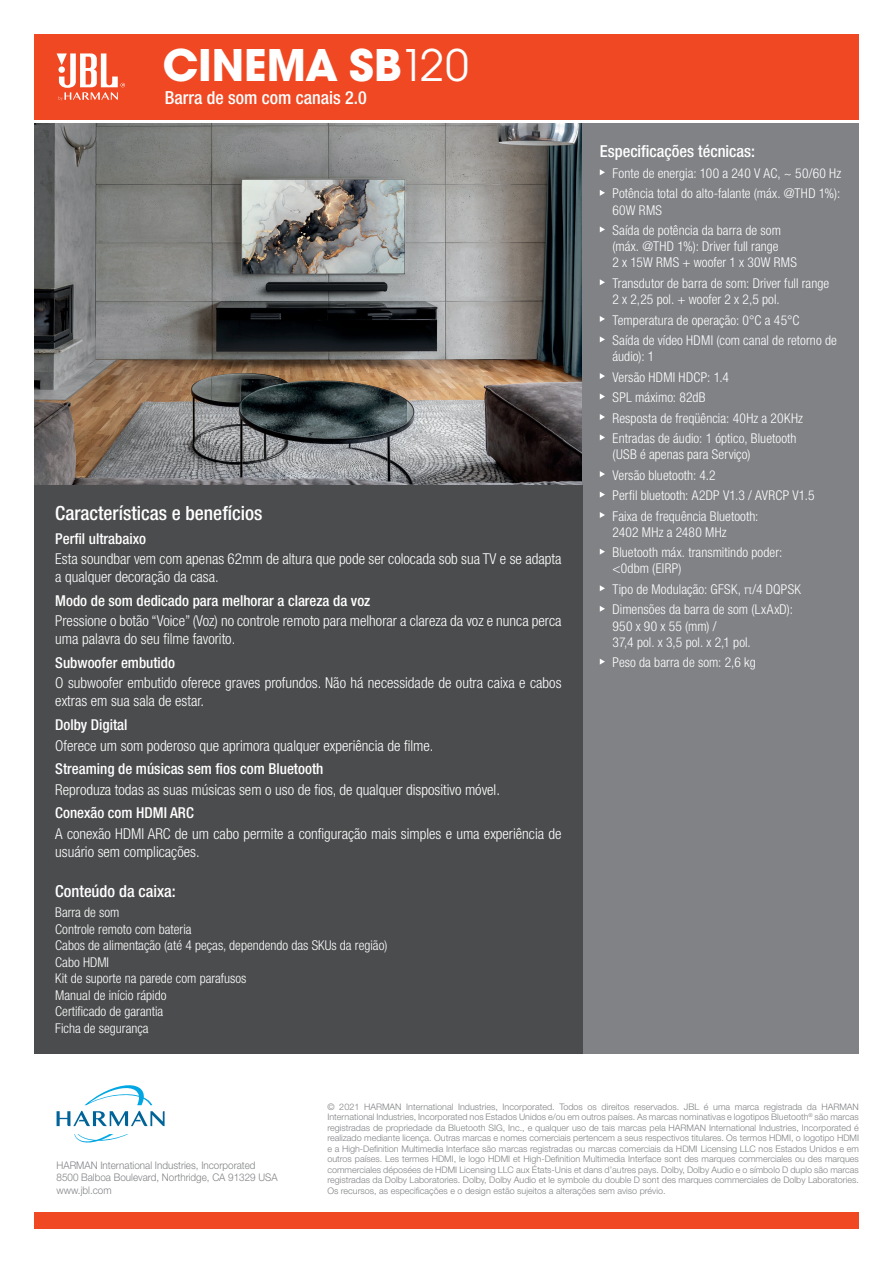
<style>
.page{position:relative;width:893px;height:1263px;background:#fff}
.page>*{position:absolute;margin:0;border:0;box-sizing:border-box;transform-origin:0 0}
.t1{font:700 48px "Avant Gard Goth EF";color:#fff}
.t2{font:500 condensed 19.5px "Helvetica Neue LT Pro";color:#fff}
.t3{font:500 condensed 18px "Helvetica Neue LT Pro";color:#fff}
.t4{font:500 condensed 16.5px "Helvetica Neue LT Pro";color:#fff}
.t5{font:300 condensed 15px/18px "Helvetica Neue LT Pro";color:#fff}
.t6{font:500 condensed 15px "Helvetica Neue LT Pro";color:#fff}
.t7{font:300 condensed 13.5px/16.2px "Helvetica Neue LT Pro";letter-spacing:.005em;color:#fff}
.t8{font:300 10.5px "Helvetica Neue LT Pro";color:#808285;scale:.94 1}
.t9{font:300 9px/10.5px "Helvetica Neue LT Pro";color:#808285;text-align:justify}
.s1{font-weight:400}
</style>
<div class="page">
<img style="left:34px;top:123px;width:549px;height:362px">
<div style="left:34px;top:34px;width:825px;height:85px;background:#f04822"></div>
<div style="left:34px;top:1213px;width:825px;height:16px;background:#f04822"></div>
<svg style="left:85px;top:1085px;width:67px;height:20px"></svg>
<svg style="left:74px;top:1134px;width:54px;height:9px"></svg>
<svg style="left:57px;top:1111px;width:108px;height:15px"></svg>
<svg style="left:57px;top:53px;width:68px;height:48px"></svg>
<div style="left:583px;top:123px;width:276px;height:931px;background:#808285"></div>
<svg style="left:600px;top:169px;width:5px;height:6px"></svg>
<svg style="left:600px;top:190px;width:5px;height:6px"></svg>
<svg style="left:600px;top:226px;width:5px;height:6px"></svg>
<svg style="left:600px;top:279px;width:5px;height:6px"></svg>
<svg style="left:600px;top:316px;width:5px;height:6px"></svg>
<svg style="left:600px;top:336px;width:5px;height:6px"></svg>
<svg style="left:600px;top:373px;width:5px;height:6px"></svg>
<svg style="left:600px;top:393px;width:5px;height:6px"></svg>
<svg style="left:600px;top:414px;width:5px;height:6px"></svg>
<svg style="left:600px;top:434px;width:5px;height:6px"></svg>
<svg style="left:600px;top:471px;width:5px;height:6px"></svg>
<svg style="left:600px;top:491px;width:5px;height:6px"></svg>
<svg style="left:600px;top:512px;width:5px;height:6px"></svg>
<svg style="left:600px;top:549px;width:5px;height:6px"></svg>
<svg style="left:600px;top:585px;width:5px;height:6px"></svg>
<svg style="left:600px;top:606px;width:5px;height:6px"></svg>
<svg style="left:600px;top:659px;width:5px;height:6px"></svg>
<div style="left:34px;top:485px;width:549px;height:569px;background:#4b4c4d"></div>
<p class="t1" style="left:163px;top:36px;width:308px">CINEMA SB<span class="s1">120</span></p>
<p class="t3" style="left:165px;top:87px;width:203px">Barra de som com canais 2.0</p>
<p class="t2" style="left:55px;top:502px;width:209px">Características e benefícios</p>
<p class="t6" style="left:55px;top:530px;width:92px">Perfil ultrabaixo</p>
<p class="t5" style="left:55px;top:550px;width:508px">Esta soundbar vem com apenas 62mm de altura que pode ser colocada sob sua TV e se adapta a qualquer decoração da casa.</p>
<p class="t6" style="left:55px;top:592px;width:317px">Modo de som dedicado para melhorar a clareza da voz</p>
<p class="t5" style="left:55px;top:612px;width:508px">Pressione o botão “Voice” (Voz) no controle remoto para melhorar a clareza da voz e nunca perca uma palavra do seu filme favorito.</p>
<p class="t6" style="left:55px;top:654px;width:121px">Subwoofer embutido</p>
<p class="t5" style="left:55px;top:674px;width:508px">O subwoofer embutido oferece graves profundos. Não há necessidade de outra caixa e cabos extras em sua sala de estar.</p>
<p class="t6" style="left:55px;top:716px;width:74px">Dolby Digital</p>
<p class="t5" style="left:55px;top:736px;width:380px">Oferece um som poderoso que aprimora qualquer experiência de filme.</p>
<p class="t6" style="left:55px;top:760px;width:270px">Streaming de músicas sem fios com Bluetooth</p>
<p class="t5" style="left:55px;top:780px;width:446px">Reproduza todas as suas músicas sem o uso de fios, de qualquer dispositivo móvel.</p>
<p class="t6" style="left:55px;top:804px;width:140px">Conexão com HDMI ARC</p>
<p class="t5" style="left:55px;top:824px;width:508px">A conexão HDMI ARC de um cabo permite a configuração mais simples e uma experiência de usuário sem complicações.</p>
<p class="t4" style="left:55px;top:881px;width:122px">Conteúdo da caixa:</p>
<p class="t7" style="left:55px;top:904px;width:66px">Barra de som</p>
<p class="t7" style="left:55px;top:921px;width:138px">Controle remoto com bateria</p>
<p class="t7" style="left:55px;top:937px;width:334px">Cabos de alimentação (até 4 peças, dependendo das SKUs da região)</p>
<p class="t7" style="left:55px;top:954px;width:55px">Cabo HDMI</p>
<p class="t7" style="left:55px;top:970px;width:193px">Kit de suporte na parede com parafusos</p>
<p class="t7" style="left:55px;top:987px;width:113px">Manual de início rápido</p>
<p class="t7" style="left:55px;top:1003px;width:109px">Certificado de garantia</p>
<p class="t7" style="left:55px;top:1020px;width:95px">Ficha de segurança</p>
<p class="t4" style="left:600px;top:142px;width:157px">Especificações técnicas:</p>
<p class="t7" style="left:612px;top:165px;width:230px">Fonte de energia: 100 a 240 V AC, ~ 50/60 Hz</p>
<p class="t7" style="left:612px;top:185px;width:229px">Potência total do alto-falante (máx. @THD 1%):<br>60W RMS</p>
<p class="t7" style="left:612px;top:222px;width:186px">Saída de potência da barra de som (máx. @THD 1%): Driver full range<br>2 x 15W RMS + woofer 1 x 30W RMS</p>
<p class="t7" style="left:612px;top:275px;width:218px">Transdutor de barra de som: Driver full range<br>2 x 2,25 pol. + woofer 2 x 2,5 pol.</p>
<p class="t7" style="left:612px;top:311px;width:188px">Temperatura de operação: 0°C a 45°C</p>
<p class="t7" style="left:612px;top:332px;width:226px">Saída de vídeo HDMI (com canal de retorno de áudio): 1</p>
<p class="t7" style="left:612px;top:369px;width:118px">Versão HDMI HDCP: 1.4</p>
<p class="t7" style="left:612px;top:389px;width:94px">SPL máximo: 82dB</p>
<p class="t7" style="left:612px;top:410px;width:192px">Resposta de freqüência: 40Hz a 20KHz</p>
<p class="t7" style="left:612px;top:430px;width:185px">Entradas de áudio: 1 óptico, Bluetooth (USB é apenas para Serviço)</p>
<p class="t7" style="left:612px;top:467px;width:105px">Versão bluetooth: 4.2</p>
<p class="t7" style="left:612px;top:487px;width:203px">Perfil bluetooth: A2DP V1.3 / AVRCP V1.5</p>
<p class="t7" style="left:612px;top:508px;width:147px">Faixa de frequência Bluetooth:<br>2402 MHz a 2480 MHz</p>
<p class="t7" style="left:612px;top:544px;width:171px">Bluetooth máx. transmitindo poder: &lt;0dbm (EIRP)</p>
<p class="t7" style="left:612px;top:581px;width:190px">Tipo de Modulação: GFSK, π/4 DQPSK</p>
<p class="t7" style="left:612px;top:601px;width:182px">Dimensões da barra de som (LxAxD):<br>950 x 90 x 55 (mm) /<br>37,4 pol. x 3,5 pol. x 2,1 pol.</p>
<p class="t7" style="left:612px;top:654px;width:145px">Peso da barra de som: 2,6 kg</p>
<p class="t8" style="left:57px;top:1158px;width:213px">HARMAN International Industries, Incorporated</p>
<p class="t8" style="left:57px;top:1171px;width:237px">8500 Balboa Boulevard, Northridge, CA 91329 USA</p>
<p class="t8" style="left:57px;top:1184px;width:60px">www.jbl.com</p>
<p class="t9" style="left:327px;top:1101px;width:533px">© 2021 HARMAN International Industries, Incorporated. Todos os direitos reservados. JBL é uma marca registrada da HARMAN International Industries, Incorporated nos Estados Unidos e/ou em outros países. As marcas nominativas e logotipos Bluetooth<sup>®</sup> são marcas registradas de propriedade da Bluetooth SIG, Inc., e qualquer uso de tais marcas pela HARMAN International Industries, Incorporated é realizado mediante licença. Outras marcas e nomes comerciais pertencem a seus respectivos titulares. Os termos HDMI, o logotipo HDMI e a High-Definition Multimedia Interface são marcas registradas ou marcas comerciais da HDMI Licensing LLC nos Estados Unidos e em outros países. Les termes HDMI, le logo HDMI et High-Definition Multimedia Interface sont des marques commerciales ou des marques commerciales déposées de HDMI Licensing LLC aux États-Unis et dans d’autres pays. Dolby, Dolby Audio e o símbolo D duplo são marcas registradas da Dolby Laboratories. Dolby, Dolby Audio et le symbole du double D sont des marques commerciales de Dolby Laboratories.<br>Os recursos, as especificações e o design estão sujeitos a alterações sem aviso prévio.</p>
</div>
